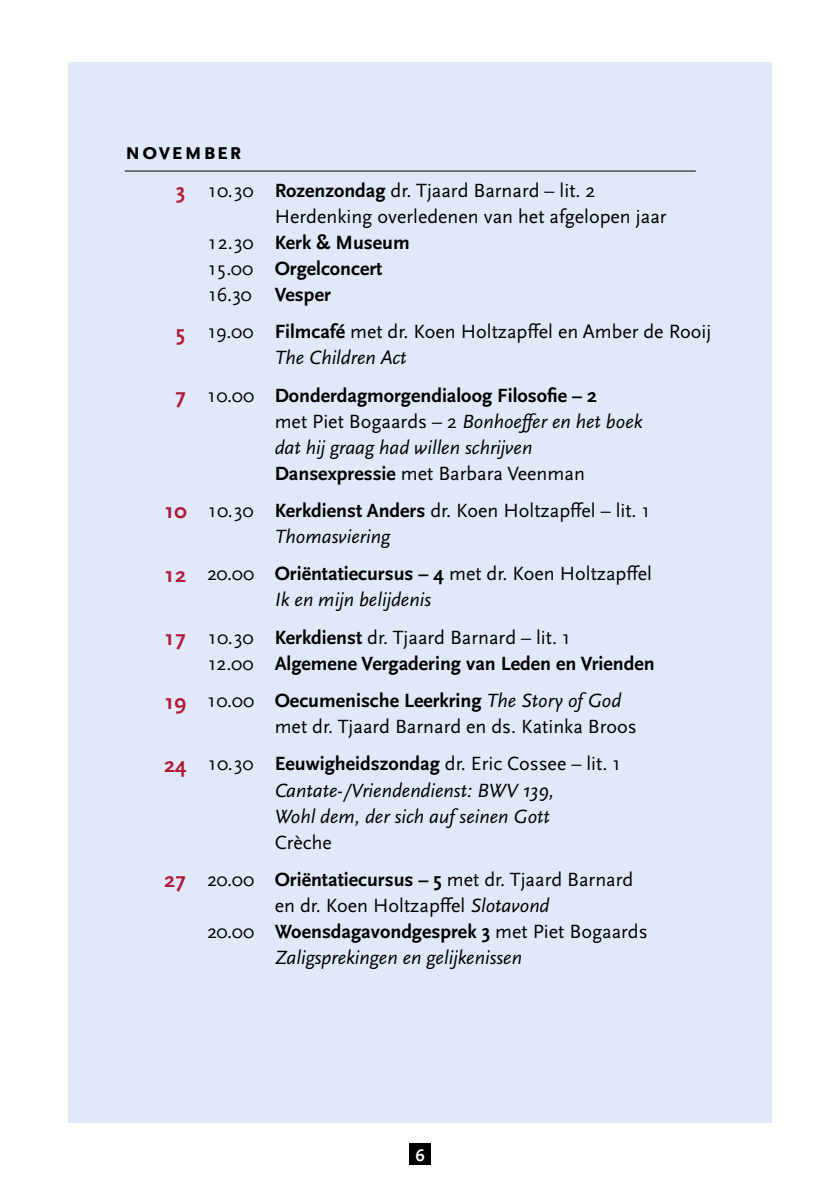
<style>
.page{position:relative;width:840px;height:1191px;background:#fff}
.page>*{position:absolute;margin:0;border:0;box-sizing:border-box;transform-origin:0 0}
.t1{font:700 24px "Scala Sans OT";letter-spacing:.05em;color:#000}
.t2{font:20px/26px "Scala Sans OT";color:#000}
.t3{font:italic 20px/26px "Scala Sans OT";color:#000}
.t4{font:700 20px/26px "Scala Sans OT";color:#000}
.t5{font:700 17px "Scala Sans OT";color:#fff}
.s1{font-weight:700;font-size:22px;color:#b11a39}
.s2{font-weight:700}
.s3{font-style:italic}
.s4{font-weight:700;font-style:normal;font-size:22px;color:#b11a39}
.s5{font-style:normal}
.s6{font-weight:700;font-style:normal}
.s7{font-weight:400}
</style>
<div class="page">
<div style="left:68px;top:62px;width:703px;height:1061px;background:#e1e9f8"></div>
<div style="left:409px;top:1143px;width:21px;height:21px;background:#000"></div>
<hr style="left:125px;top:171px;width:570px;height:1px;background:#000">
<p class="t1" style="left:125px;top:138px;width:118px">november</p>
<p class="t2" style="left:175px;top:178px;width:79px"><span class="s1">3</span> 10.30</p>
<p class="t2" style="left:207px;top:230px;width:47px;text-align:justify">12.30<br>15.00<br>16.30</p>
<p class="t2" style="left:274px;top:178px;width:393px"><span class="s2">Rozenzondag</span> dr. Tjaard Barnard – lit. 2<br>Herdenking overledenen van het afgelopen jaar</p>
<p class="t4" style="left:274px;top:230px;width:136px">Kerk &amp; Museum<br>Orgelconcert<br>Vesper</p>
<p class="t2" style="left:274px;top:319px;width:438px;text-indent:-99px"><span class="s1">5</span> 19.00 <span class="s2">Filmcafé</span> met dr. Koen Holtzapffel en Amber de Rooij<br><span class="s3">The Children Act</span></p>
<p class="t3" style="left:274px;top:382px;width:369px;text-indent:-99px"><span class="s4">7</span> <span class="s5">10.00</span> <span class="s6">Donderdagmorgendialoog Filosofie – 2<br></span><span class="s5">met Piet Bogaards – 2</span> Bonhoeffer en het boek dat hij graag had willen schrijven <span class="s6">Dansexpressie</span> <span class="s5">met Barbara Veenman</span></p>
<p class="t2" style="left:274px;top:498px;width:376px;text-indent:-111px"><span class="s1">10</span> 10.30 <span class="s2">Kerkdienst Anders</span> dr. Koen Holtzapffel – lit. 1<br><span class="s3">Thomasviering</span></p>
<p class="t2" style="left:274px;top:561px;width:378px;text-indent:-111px"><span class="s1">12</span> 20.00 <span class="s2">Oriëntatiecursus – 4</span> met dr. Koen Holtzapffel<br><span class="s3">Ik en mijn belijdenis</span></p>
<p class="t2" style="left:164px;top:624px;width:91px;text-align:right"><span class="s1">17</span> 10.30<br>12.00</p>
<p class="t4" style="left:274px;top:624px;width:381px">Kerkdienst <span class="s7">dr. Tjaard Barnard – lit. 1<br></span>Algemene Vergadering van Leden en Vrienden</p>
<p class="t2" style="left:274px;top:688px;width:363px;text-indent:-111px"><span class="s1">19</span> 10.00 <span class="s2">Oecumenische Leerkring</span> <span class="s3">The Story of God </span>met dr. Tjaard Barnard en ds. Katinka Broos</p>
<p class="t3" style="left:274px;top:751px;width:347px;text-indent:-111px"><span class="s4">24</span> <span class="s5">10.30</span> <span class="s6">Eeuwigheidszondag</span> <span class="s5">dr. Eric Cossee – lit. 1<br></span>Cantate-/Vriendendienst: BWV 139,<br>Wohl dem, der sich auf seinen Gott</p>
<p class="t2" style="left:274px;top:829px;width:59px">Crèche</p>
<p class="t2" style="left:164px;top:867px;width:91px"><span class="s1">27</span> 20.00</p>
<p class="t2" style="left:207px;top:919px;width:48px">20.00</p>
<p class="t2" style="left:274px;top:867px;width:374px"><span class="s2">Oriëntatiecursus – 5</span> met dr. Tjaard Barnard en dr. Koen Holtzapffel <span class="s3">Slotavond </span><span class="s2">Woensdagavondgesprek 3</span> met Piet Bogaards <span class="s3">Zaligsprekingen en gelijkenissen</span></p>
<p class="t5" style="left:415px;top:1145px;width:11px">6</p>
</div>
